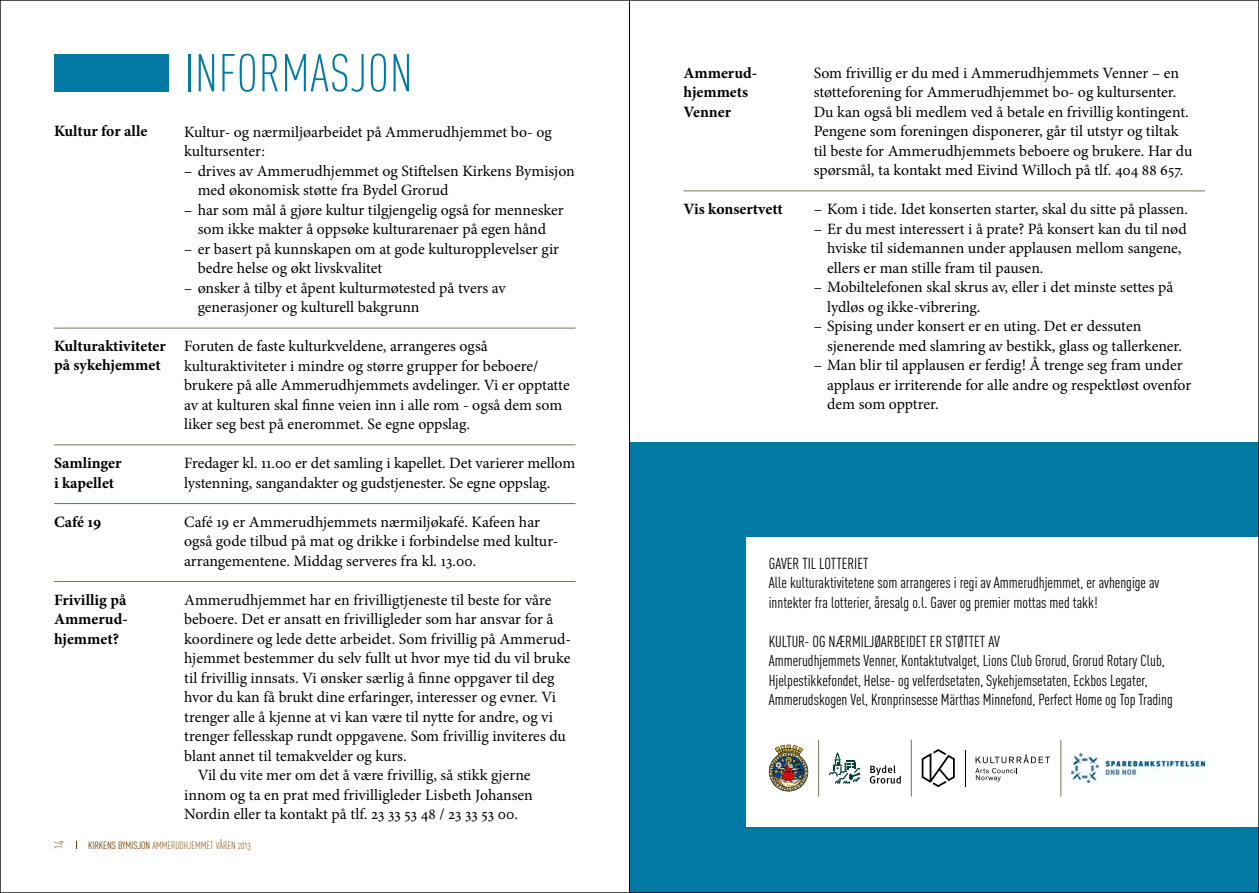
<style>
.page{position:relative;width:1259px;height:893px;background:#fff}
.page>*{position:absolute;margin:0;border:0;box-sizing:border-box;transform-origin:0 0}
.t1{font:300 52.5px "DIN Cond Alternate";letter-spacing:.015em;color:#007aa4}
.t2{font:15.75px/19.5px "Minion Pro";color:#000}
.t3{font:15.75px/19.5px "DIN Cond";color:#000}
.t4{font:700 15.75px/19.5px "Minion Pro";color:#000}
.t5{font:300 12.9px "DIN Cond Alternate";color:#764300}
.t6{font:10.5px "DIN Cond";color:#764300}
.t7{font:300 10.5px "DIN Cond Alternate";color:#764300}
.s1{font-family:"DIN Cond Alternate";font-weight:300}
</style>
<div class="page">
<div style="left:629px;top:442px;width:630px;height:451px;background:#007aa4"></div>
<div style="left:746px;top:537px;width:513px;height:290px;background:#fff"></div>
<hr style="left:54px;top:328px;width:521px;height:1px;background:#7f705d">
<hr style="left:683px;top:191px;width:522px;height:1px;background:#7f705d">
<hr style="left:54px;top:503px;width:521px;height:1px;background:#7f705d">
<hr style="left:54px;top:444px;width:521px;height:1px;background:#7f705d">
<hr style="left:54px;top:581px;width:521px;height:1px;background:#7f705d">
<div style="left:54px;top:54px;width:115px;height:37px;background:#007aa4"></div>
<svg style="left:870px;top:765px;width:31px;height:19px"></svg>
<svg style="left:829px;top:752px;width:31px;height:32px"></svg>
<svg style="left:769px;top:745px;width:39px;height:46px"></svg>
<img style="left:1071px;top:753px;width:134px;height:30px">
<hr style="left:818px;top:740px;width:1px;height:57px;background:#7f705d">
<hr style="left:911px;top:740px;width:1px;height:57px;background:#7f705d">
<hr style="left:1060px;top:740px;width:1px;height:57px;background:#7f705d">
<svg style="left:975px;top:754px;width:75px;height:28px"></svg>
<hr style="left:964px;top:750px;width:1px;height:36px;background:#000">
<svg style="left:921px;top:749px;width:33px;height:38px"></svg>
<hr style="left:629px;top:0;width:1px;height:893px;background:#000">
<p class="t4" style="left:54px;top:121px;width:95px">Kultur for alle</p>
<p class="t4" style="left:54px;top:336px;width:113px">Kulturaktiviteter på sykehjemmet</p>
<p class="t4" style="left:54px;top:453px;width:69px">Samlinger i kapellet</p>
<p class="t4" style="left:54px;top:512px;width:49px">Café 19</p>
<p class="t4" style="left:54px;top:590px;width:75px;text-align:justify">Frivillig på Ammerud&shy;hjemmet?</p>
<h1 class="t1" style="left:184px;top:43px;width:204px">INFORMASJON</h1>
<p class="t2" style="left:184px;top:122px;width:369px">Kultur- og nærmiljøarbeidet på Ammerudhjemmet bo- og kultursenter:</p>
<p class="t2" style="left:198px;top:161px;width:379px;text-indent:-13px">– drives av Ammerudhjemmet og Stiftelsen Kirkens Bymisjon med økonomisk støtte fra Bydel Grorud</p>
<p class="t2" style="left:184px;top:200px;width:381px;text-align:center">– har som mål å gjøre kultur tilgjengelig også for mennesker som ikke makter å oppsøke kulturarenaer på egen hånd</p>
<p class="t2" style="left:198px;top:239px;width:363px;text-indent:-13px">– er basert på kunnskapen om at gode kulturopplevelser gir bedre helse og økt livskvalitet</p>
<p class="t2" style="left:198px;top:278px;width:310px;text-indent:-13px">– ønsker å tilby et åpent kulturmøtested på tvers av generasjoner og kulturell bakgrunn</p>
<p class="t2" style="left:184px;top:336px;width:387px">Foruten de faste kulturkveldene, arrangeres også kulturaktiviteter i mindre og større grupper for beboere/ brukere på alle Ammerudhjemmets avdelinger. Vi er opptatte av at kulturen skal finne veien inn i alle rom - også dem som liker seg best på enerommet. Se egne oppslag.</p>
<p class="t2" style="left:184px;top:453px;width:392px">Fredager kl. 11.00 er det samling i kapellet. Det varierer mellom lystenning, sangandakter og gudstjenester. Se egne oppslag.</p>
<p class="t2" style="left:184px;top:512px;width:376px">Café 19 er Ammerudhjemmets nærmiljøkafé. Kafeen har også gode tilbud på mat og drikke i forbindelse med kultur&shy;arrangementene. Middag serveres fra kl. 13.00.</p>
<p class="t2" style="left:184px;top:590px;width:369px">Ammerudhjemmet har en frivilligtjeneste til beste for våre</p>
<p class="t2" style="left:184px;top:609px;width:371px">beboere. Det er ansatt en frivilligleder som har ansvar for å</p>
<p class="t2" style="left:184px;top:629px;width:388px">koordinere og lede dette arbeidet. Som frivillig på Ammerud-</p>
<p class="t2" style="left:184px;top:648px;width:388px">hjemmet bestemmer du selv fullt ut hvor mye tid du vil bruke</p>
<p class="t2" style="left:184px;top:668px;width:372px">til frivillig innsats. Vi ønsker særlig å finne oppgaver til deg</p>
<p class="t2" style="left:184px;top:687px;width:373px">hvor du kan få brukt dine erfaringer, interesser og evner. Vi</p>
<p class="t2" style="left:184px;top:707px;width:370px">trenger alle å kjenne at vi kan være til nytte for andre, og vi</p>
<p class="t2" style="left:184px;top:726px;width:383px">trenger fellesskap rundt oppgavene. Som frivillig inviteres du</p>
<p class="t2" style="left:184px;top:746px;width:224px">blant annet til temakvelder og kurs.</p>
<p class="t2" style="left:198px;top:765px;width:334px">Vil du vite mer om det å være frivillig, så stikk gjerne</p>
<p class="t2" style="left:184px;top:785px;width:350px">innom og ta en prat med frivilligleder Lisbeth Johansen</p>
<p class="t2" style="left:184px;top:804px;width:335px">Nordin eller ta kontakt på tlf. 23 33 53 48 / 23 33 53 00.</p>
<p class="t5" style="left:50px;top:849px;width:10px;rotate:-90deg">14</p>
<p class="t6" style="left:88px;top:839px;width:70px">KIRKENS BYMISJON <span class="s1">AMMERUDHJEMMET</span></p>
<p class="t7" style="left:216px;top:839px;width:37px">VÅREN 2013</p>
<p class="t4" style="left:683px;top:63px;width:74px">Ammerud&shy;hjemmets<br>Venner</p>
<p class="t4" style="left:683px;top:199px;width:101px">Vis konsertvett</p>
<p class="t2" style="left:813px;top:63px;width:380px">Som frivillig er du med i Ammerudhjemmets Venner – en støtteforening for Ammerudhjemmet bo- og kultursenter.<br>Du kan også bli medlem ved å betale en frivillig kontingent.<br>Pengene som foreningen disponerer, går til utstyr og tiltak til beste for Ammerudhjemmets beboere og brukere. Har du spørsmål, ta kontakt med Eivind Willoch på tlf. 404 88 657.</p>
<p class="t2" style="left:813px;top:200px;width:376px">– Kom i tide. Idet konserten starter, skal du sitte på plassen.</p>
<p class="t2" style="left:827px;top:219px;width:361px;text-indent:-13px">– Er du mest interessert i å prate? På konsert kan du til nød hviske til sidemannen under applausen mellom sangene, ellers er man stille fram til pausen.</p>
<p class="t2" style="left:827px;top:278px;width:348px;text-indent:-13px">– Mobiltelefonen skal skrus av, eller i det minste settes på lydløs og ikke-vibrering.</p>
<p class="t2" style="left:827px;top:317px;width:356px;text-indent:-13px">– Spising under konsert er en uting. Det er dessuten sjenerende med slamring av bestikk, glass og tallerkener.</p>
<p class="t2" style="left:827px;top:356px;width:366px;text-indent:-13px">– Man blir til applausen er ferdig! Å trenge seg fram under applaus er irriterende for alle andre og respektløst ovenfor dem som opptrer.</p>
<p class="t3" style="left:769px;top:553px;width:392px">GAVER TIL LOTTERIET<br>Alle kulturaktivitetene som arrangeres i regi av Ammerudhjemmet, er avhengige av inntekter fra lotterier, åresalg o.l. Gaver og premier mottas med takk!</p>
<p class="t3" style="left:769px;top:631px;width:405px">KULTUR- OG NÆRMILJØARBEIDET ER STØTTET AV<br>Ammerudhjemmets Venner, Kontaktutvalget, Lions Club Grorud, Grorud Rotary Club, Hjelpestikkefondet, Helse- og velferdsetaten, Sykehjemsetaten, Eckbos Legater, Ammerudskogen Vel, Kronprinsesse Märthas Minnefond, Perfect Home og Top Trading</p>
</div>
